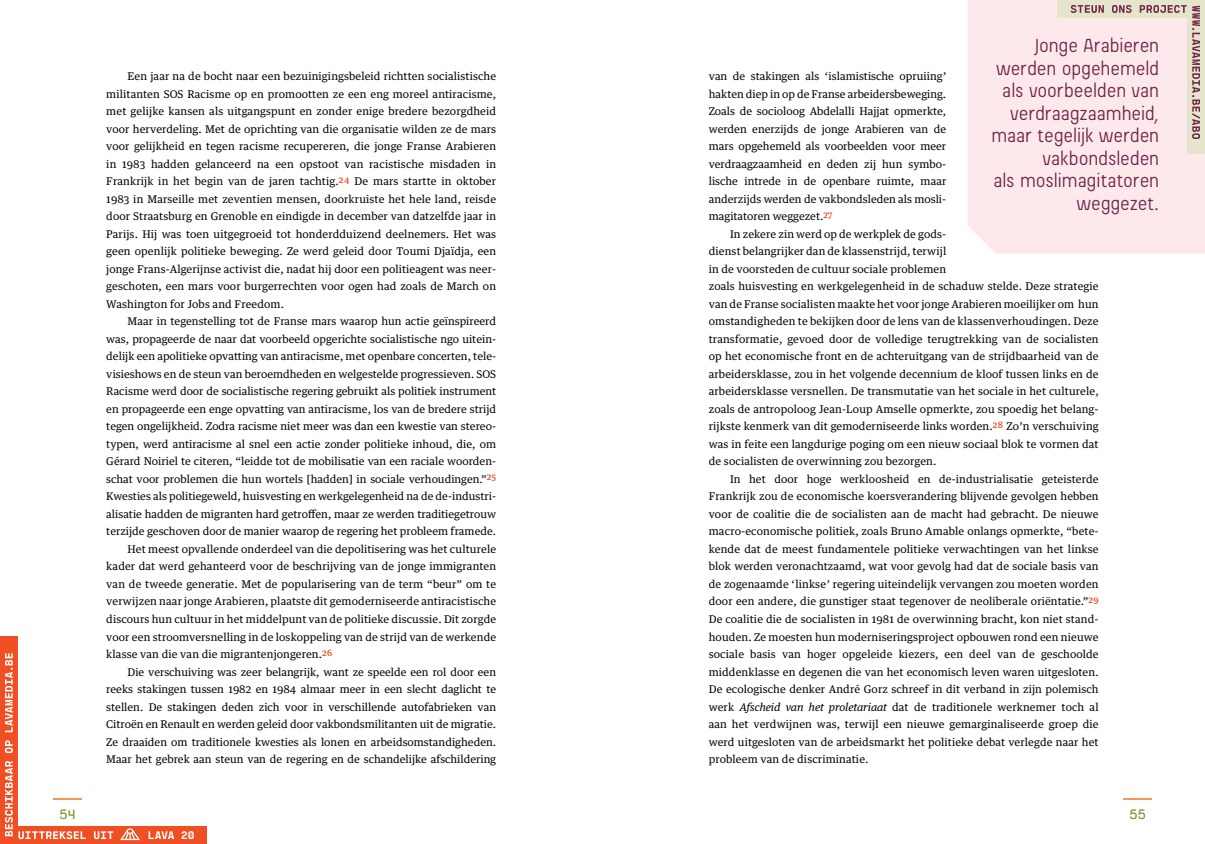
<style>
.page{position:relative;width:1205px;height:844px;background:#fff}
.page>*{position:absolute;margin:0;border:0;box-sizing:border-box;transform-origin:0 0}
.t1{font:20px/22.5px "Beauchef";letter-spacing:.025em;color:#71254a;text-align:right}
.t2{font:300 13.75px "Gosha Sans";color:#92973c}
.t3{font:800 11px "Cartograph Mono CF";color:#fff}
.t4{font:10.62px/17.5px "Guardian Text Egyp";color:#000;text-align:justify}
.s1{font-style:italic}
</style>
<div class="page">
<div style="left:967px;top:0;width:238px;height:253px;background:#fde9eb"></div>
<svg style="left:1123px;top:798px;width:29px;height:1px"></svg>
<div style="left:1057px;top:0;width:148px;height:18px;background:#e5e5cb"></div>
<div style="left:1187px;top:0;width:18px;height:154px;background:#e5e5cb"></div>
<div style="left:0;top:826px;width:207px;height:17px;background:#f04e23"></div>
<div style="left:0;top:636px;width:18px;height:207px;background:#f04e23"></div>
<svg style="left:5px;top:653px;width:169px;height:186px"></svg>
<svg style="left:1071px;top:5px;width:115px;height:8px"></svg>
<svg style="left:1192px;top:6px;width:8px;height:133px"></svg>
<p class="t4" style="left:106px;top:66px;width:391px;text-indent:21px">Een jaar na de bocht naar een bezuinigingsbeleid richtten socialistische militanten SOS Racisme op en promootten ze een eng moreel antiracisme, met gelijke kansen als uitgangspunt en zonder enige bredere bezorgdheid voor herverdeling. Met de oprichting van die organisatie wilden ze de mars voor gelijkheid en tegen racisme recupereren, die jonge Franse Arabieren in 1983 hadden gelanceerd na een opstoot van racistische misdaden in Frankrijk in het begin van de jaren tachtig.<sup>24</sup> De mars startte in oktober 1983 in Marseille met zeventien mensen, doorkruiste het hele land, reisde door Straatsburg en Grenoble en eindigde in december van datzelfde jaar in Parijs. Hij was toen uitgegroeid tot honderdduizend deelnemers. Het was geen openlijk politieke beweging. Ze werd geleid door Toumi Djaïdja, een jonge Frans-Algerijnse activist die, nadat hij door een politieagent was neer&shy;geschoten, een mars voor burgerrechten voor ogen had zoals de March on Washington for Jobs and Freedom.</p>
<p class="t4" style="left:128px;top:311px;width:370px">Maar in tegenstelling tot de Franse mars waarop hun actie geïnspireerd</p>
<p class="t4" style="left:106px;top:329px;width:391px">was, propageerde de naar dat voorbeeld opgerichte socialistische ngo uitein-</p>
<p class="t4" style="left:106px;top:346px;width:391px">delijk een apolitieke opvatting van antiracisme, met openbare concerten, tele-</p>
<p class="t4" style="left:106px;top:364px;width:391px">visieshows en de steun van beroemdheden en welgestelde progressieven. SOS</p>
<p class="t4" style="left:106px;top:381px;width:391px">Racisme werd door de socialistische regering gebruikt als politiek instrument</p>
<p class="t4" style="left:106px;top:399px;width:391px">en propageerde een enge opvatting van antiracisme, los van de bredere strijd</p>
<p class="t4" style="left:106px;top:416px;width:391px">tegen ongelijkheid. Zodra racisme niet meer was dan een kwestie van stereo-</p>
<p class="t4" style="left:106px;top:434px;width:391px">typen, werd antiracisme al snel een actie zonder politieke inhoud, die, om</p>
<p class="t4" style="left:106px;top:451px;width:391px">Gérard Noiriel te citeren, “leidde tot de mobilisatie van een raciale woorden-</p>
<p class="t4" style="left:106px;top:469px;width:391px">schat voor problemen die hun wortels [hadden] in sociale verhoudingen.”<sup>25</sup></p>
<p class="t4" style="left:106px;top:486px;width:391px">Kwesties als politiegeweld, huisvesting en werkgelegenheid na de de-industri-</p>
<p class="t4" style="left:106px;top:504px;width:391px">alisatie hadden de migranten hard getroffen, maar ze werden traditiegetrouw</p>
<p class="t4" style="left:106px;top:521px;width:391px">terzijde geschoven door de manier waarop de regering het probleem framede.</p>
<p class="t4" style="left:128px;top:539px;width:370px">Het meest opvallende onderdeel van die depolitisering was het culturele</p>
<p class="t4" style="left:106px;top:556px;width:391px">kader dat werd gehanteerd voor de beschrijving van de jonge immigranten</p>
<p class="t4" style="left:106px;top:574px;width:391px">van de tweede generatie. Met de popularisering van de term “beur” om te</p>
<p class="t4" style="left:106px;top:591px;width:391px">verwijzen naar jonge Arabieren, plaatste dit gemoderniseerde antiracistische</p>
<p class="t4" style="left:106px;top:609px;width:391px">discours hun cultuur in het middelpunt van de politieke discussie. Dit zorgde</p>
<p class="t4" style="left:106px;top:626px;width:391px">voor een stroomversnelling in de loskoppeling van de strijd van de werkende</p>
<p class="t4" style="left:106px;top:644px;width:228px">klasse van die van die migrantenjongeren.<sup>26</sup></p>
<p class="t4" style="left:128px;top:661px;width:370px">Die verschuiving was zeer belangrijk, want ze speelde een rol door een</p>
<p class="t4" style="left:106px;top:679px;width:391px">reeks stakingen tussen 1982 en 1984 almaar meer in een slecht daglicht te</p>
<p class="t4" style="left:106px;top:696px;width:391px">stellen. De stakingen deden zich voor in verschillende autofabrieken van</p>
<p class="t4" style="left:106px;top:714px;width:391px">Citroën en Renault en werden geleid door vakbondsmilitanten uit de migratie.</p>
<p class="t4" style="left:106px;top:731px;width:391px">Ze draaiden om traditionele kwesties als lonen en arbeidsomstandigheden.</p>
<p class="t4" style="left:106px;top:749px;width:391px">Maar het gebrek aan steun van de regering en de schandelijke afschildering</p>
<h1 class="t1" style="left:992px;top:34px;width:169px">Jonge Arabieren werden opgehemeld als voorbeelden van verdraagzaamheid, maar tegelijk werden vakbondsleden<br>als moslimagitatoren weggezet.</h1>
<p class="t4" style="left:709px;top:66px;width:239px">van de stakingen als ‘islamistische opruiing’ hakten diep in op de Franse arbeidersbeweging.<br>Zoals de socioloog Abdelalli Hajjat opmerkte, werden enerzijds de jonge Arabieren van de mars opgehemeld als voorbeelden voor meer verdraagzaamheid en deden zij hun symbo&shy;lische intrede in de openbare ruimte, maar anderzijds werden de vakbondsleden als mosli&shy;magitatoren weggezet.<sup>27</sup></p>
<p class="t4" style="left:709px;top:224px;width:391px;text-align:left;text-indent:21px">In zekere zin werd op de werkplek de gods-<br>dienst belangrijker dan de klassenstrijd, terwijl<br>in de voorsteden de cultuur sociale problemen<br>zoals huisvesting en werkgelegenheid in de schaduw stelde. Deze strategie van de Franse socialisten maakte het voor jonge Arabieren moeilijker om hun omstandigheden te bekijken door de lens van de klassenverhoudingen. Deze transformatie, gevoed door de volledige terugtrekking van de socialisten op het economische front en de achteruitgang van de strijdbaarheid van de arbeidersklasse, zou in het volgende decennium de kloof tussen links en de arbeidersklasse versnellen. De transmutatie van het sociale in het culturele, zoals de antropoloog Jean-Loup Amselle opmerkte, zou spoedig het belang&shy;rijkste kenmerk van dit gemoderniseerde links worden.<sup>28</sup> Zo’n verschuiving was in feite een langdurige poging om een nieuw sociaal blok te vormen dat de socialisten de overwinning zou bezorgen.</p>
<p class="t4" style="left:709px;top:469px;width:391px;text-indent:21px">In het door hoge werkloosheid en de-industrialisatie geteisterde Frankrijk zou de economische koersverandering blijvende gevolgen hebben voor de coalitie die de socialisten aan de macht had gebracht. De nieuwe macro-economische politiek, zoals Bruno Amable onlangs opmerkte, “bete&shy;kende dat de meest fundamentele politieke verwachtingen van het linkse blok werden veronachtzaamd, wat voor gevolg had dat de sociale basis van de zogenaamde ‘linkse’ regering uiteindelijk vervangen zou moeten worden door een andere, die gunstiger staat tegenover de neoliberale oriëntatie.”<sup>29<br></sup>De coalitie die de socialisten in 1981 de overwinning bracht, kon niet stand&shy;houden. Ze moesten hun moderniseringsproject opbouwen rond een nieuwe sociale basis van hoger opgeleide kiezers, een deel van de geschoolde middenklasse en degenen die van het economisch leven waren uitgesloten.<br>De ecologische denker André Gorz schreef in dit verband in zijn polemisch werk <span class="s1">Afscheid van het proletariaat</span> dat de traditionele werknemer toch al aan het verdwijnen was, terwijl een nieuwe gemarginaliseerde groep die werd uitgesloten van de arbeidsmarkt het politieke debat verlegde naar het probleem van de discriminatie.</p>
<p class="t2" style="left:60px;top:804px;width:17px">54</p>
<p class="t2" style="left:1129px;top:804px;width:18px">55</p>
<p class="t3" style="left:181px;top:828px;width:15px">20</p>
</div>
